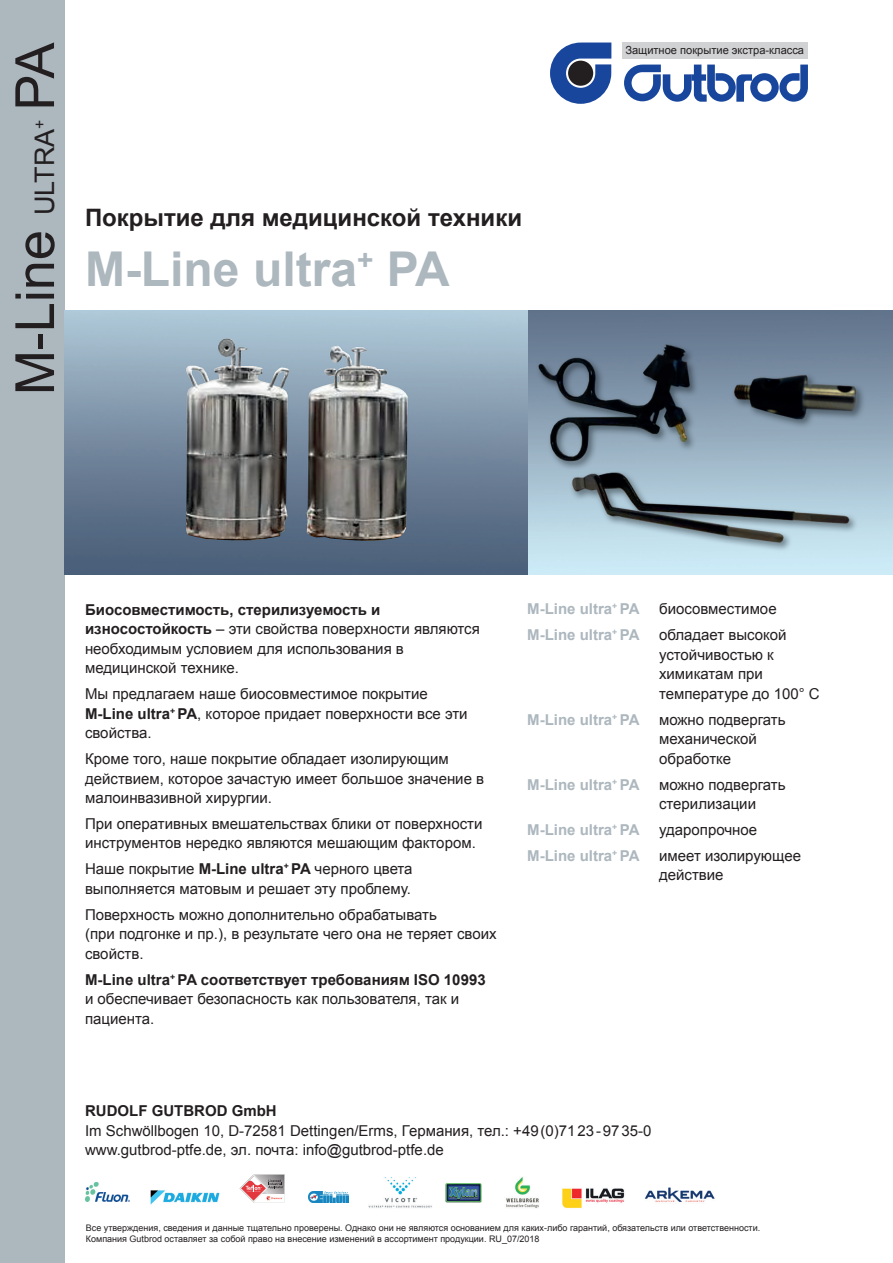
<style>
.page{position:relative;width:893px;height:1263px;background:#fff}
.page>*{position:absolute;margin:0;border:0;box-sizing:border-box;transform-origin:0 0}
.Head{font:54px "Arial";color:#231f20}
.Head-2{font:700 48px "Arial";color:#acb7be}
.Fließtext{font:700 24px "Arial";color:#231f20}
.Fließtext-2{font:15px/19.5px "Arial";color:#231f20}
.Fließtext_halbfett{font:15px/19.5px "Arial";color:#231f20}
.Fließtext-3{font:700 15px "Arial";color:#acb7be}
.t1{font:700 15px "Arial";color:#231f20}
.t2{font:11.1px "Arial";color:#231f20}
.t3{font:9px/10.5px "Arial";color:#231f20}
.s1{font-size:27px}
.s2{font-weight:700}
</style>
<div class="page">
<img style="left:506px;top:1177px;width:33px;height:31px">
<img style="left:562px;top:1188px;width:63px;height:20px">
<img style="left:368px;top:1177px;width:64px;height:31px">
<img style="left:446px;top:1183px;width:36px;height:19px">
<img style="left:645px;top:1187px;width:70px;height:15px">
<img style="left:150px;top:1190px;width:70px;height:15px">
<img style="left:308px;top:1191px;width:41px;height:11px">
<img style="left:85px;top:1182px;width:45px;height:20px">
<svg style="left:239px;top:1174px;width:46px;height:28px"></svg>
<svg style="left:550px;top:43px;width:61px;height:61px"></svg>
<svg style="left:624px;top:65px;width:184px;height:37px"></svg>
<div style="left:622px;top:43px;width:186px;height:16px;background:#d1d2d4"></div>
<div style="left:0;top:0;width:65px;height:1263px;background:#acb7be"></div>
<img style="left:527px;top:310px;width:366px;height:264px">
<img style="left:65px;top:310px;width:462px;height:264px">
<p class="Head" style="left:0;top:395px;width:354px;rotate:-90deg">M-Line <span class="s1">ULTRA</span><sup>+</sup> PA</p>
<p class="Fließtext" style="left:85px;top:202px;width:439px">Покрытие для медицинской техники</p>
<p class="Head-2" style="left:85px;top:237px;width:366px">M-Line ultra<sup>+</sup> PA</p>
<p class="t2" style="left:625px;top:43px;width:180px">Защитное покрытие экстра-класса</p>
<p class="Fließtext_halbfett" style="left:85px;top:600px;width:396px"><span class="s2">Биосовместимость, стерилизуемость и износостойкость</span> – эти свойства поверхности являются необходимым условием для использования в медицинской технике.</p>
<p class="Fließtext-2" style="left:85px;top:684px;width:384px">Мы предлагаем наше биосовместимое покрытие<br><span class="s2">M-Line ultra</span><sup>+</sup> <span class="s2">PA</span>, которое придает поверхности все эти свойства.</p>
<p class="Fließtext-2" style="left:85px;top:749px;width:401px">Кроме того, наше покрытие обладает изолирующим действием, которое зачастую имеет большое значение в малоинвазивной хирургии.</p>
<p class="Fließtext-2" style="left:85px;top:814px;width:399px">При оперативных вмешательствах блики от поверхности инструментов нередко являются мешающим фактором.</p>
<p class="Fließtext-2" style="left:85px;top:859px;width:329px">Наше покрытие <span class="s2">M-Line ultra</span><sup>+</sup> <span class="s2">PA</span> черного цвета выполняется матовым и решает эту проблему.</p>
<p class="Fließtext-2" style="left:85px;top:905px;width:413px">Поверхность можно дополнительно обрабатывать<br>(при подгонке и пр.), в результате чего она не теряет своих свойств.</p>
<p class="Fließtext-2" style="left:85px;top:970px;width:402px"><span class="s2">M-Line ultra</span><sup>+</sup> <span class="s2">PA соответствует требованиям ISO 10993 </span>и обеспечивает безопасность как пользователя, так и пациента.</p>
<p class="Fließtext-3" style="left:527px;top:599px;width:114px">M-Line ultra<sup>+</sup> PA</p>
<p class="Fließtext-2" style="left:659px;top:599px;width:119px">биосовместимое</p>
<p class="Fließtext-3" style="left:527px;top:625px;width:114px">M-Line ultra<sup>+</sup> PA</p>
<p class="Fließtext-2" style="left:659px;top:625px;width:162px">обладает высокой устойчивостью к химикатам при температуре до 100° C</p>
<p class="Fließtext-3" style="left:527px;top:709px;width:114px">M-Line ultra<sup>+</sup> PA</p>
<p class="Fließtext-2" style="left:659px;top:710px;width:128px">можно подвергать механической обработке</p>
<p class="Fließtext-3" style="left:527px;top:774px;width:114px">M-Line ultra<sup>+</sup> PA</p>
<p class="Fließtext-2" style="left:659px;top:775px;width:128px">можно подвергать стерилизации</p>
<p class="Fließtext-3" style="left:527px;top:820px;width:114px">M-Line ultra<sup>+</sup> PA</p>
<p class="Fließtext-2" style="left:659px;top:820px;width:100px">ударопрочное</p>
<p class="Fließtext-3" style="left:527px;top:845px;width:114px">M-Line ultra<sup>+</sup> PA</p>
<p class="Fließtext-2" style="left:659px;top:846px;width:143px">имеет изолирующее действие</p>
<p class="t1" style="left:85px;top:1101px;width:193px">RUDOLF GUTBROD GmbH</p>
<p class="Fließtext_halbfett" style="left:85px;top:1121px;width:568px">Im Schwöllbogen 10, D-72581 Dettingen/Erms, Германия, тел.: +49(0)7123-9735-0 www.gutbrod-ptfe.de, эл. почта: info@gutbrod-ptfe.de</p>
<p class="t3" style="left:86px;top:1223px;width:676px">Все утверждения, сведения и данные тщательно проверены. Однако они не являются основанием для каких-либо гарантий, обязательств или ответственности.<br>Компания Gutbrod оставляет за собой право на внесение изменений в ассортимент продукции. RU_07/2018</p>
</div>
